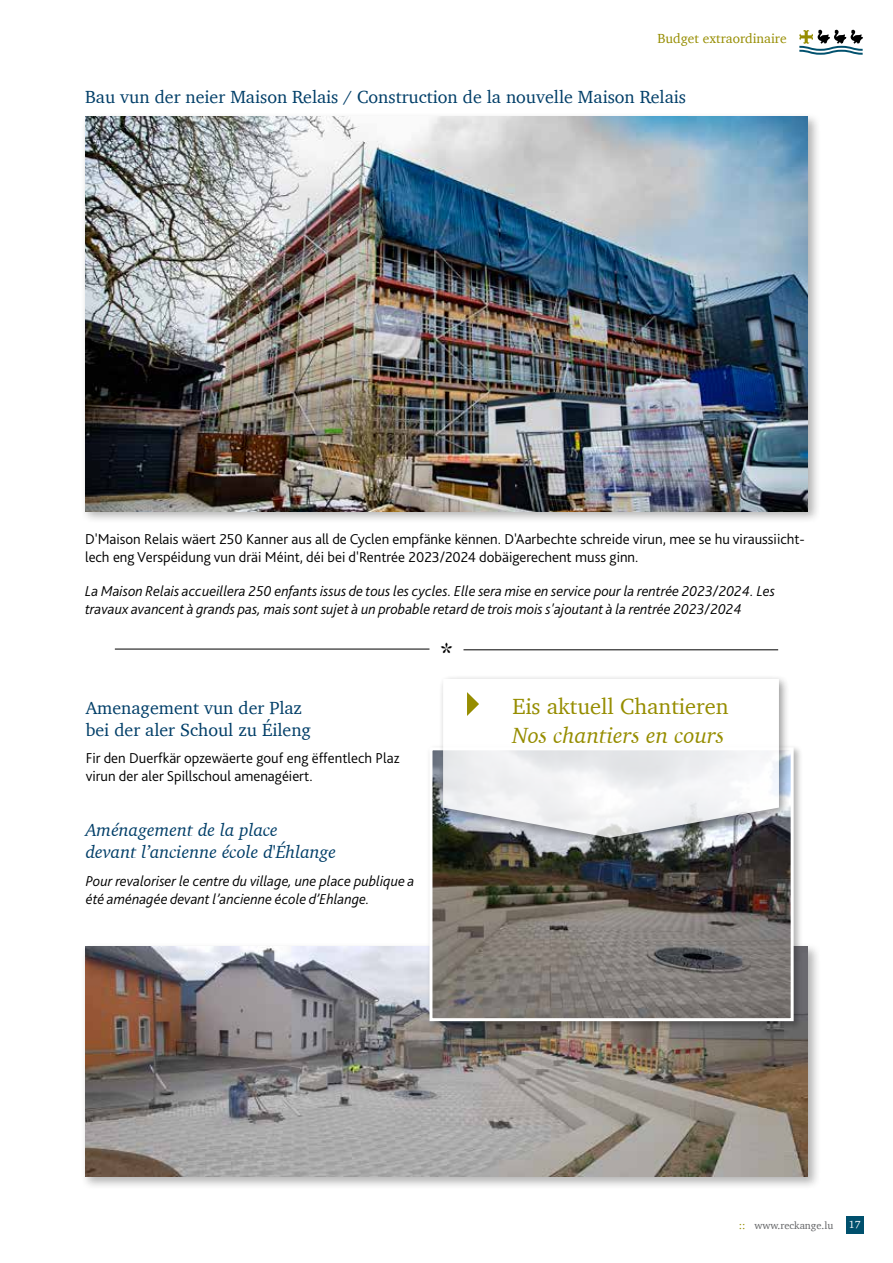
<style>
.page{position:relative;width:893px;height:1263px;background:#fff}
.page>*{position:absolute;margin:0;border:0;box-sizing:border-box;transform-origin:0 0}
.t1{font:28.5px "Charter";color:#000}
.t2{font:22.5px "Charter";color:#968d00}
.t3{font:italic 22.5px "Charter";color:#968d00}
.t4{font:18px/21.6px "Charter";color:#003e68}
.t5{font:italic 18px/21.6px "Charter";color:#003e68}
.t6{font:italic 300 15px/18px "Bliss";color:#000}
.t7{font:300 15px/18px "Bliss";color:#000}
.t8{font:13.5px "Charter";color:#968d00}
.t9{font:10.5px "Charter";color:#636466}
.t10{font:10.5px "Charter";color:#fff}
.s1{color:#968d00}
</style>
<div class="page">
<svg style="left:799px;top:30px;width:64px;height:25px"></svg>
<div style="left:846px;top:1216px;width:17px;height:17px;background:#00506d"></div>
<div style="left:81px;top:942px;width:740px;height:248px;background:#000;opacity:.3"></div>
<img style="left:85px;top:946px;width:723px;height:230px">
<div style="left:81px;top:113px;width:740px;height:411px;background:#000;opacity:.3"></div>
<img style="left:85px;top:117px;width:723px;height:394px">
<div style="left:427px;top:744px;width:376px;height:286px;background:#000;opacity:.3"></div>
<img style="left:433px;top:751px;width:357px;height:266px">
<div style="left:429px;top:747px;width:365px;height:274px;border:3px solid #fff"></div>
<hr style="left:115px;top:649px;width:314px;height:1px;background:#000">
<hr style="left:463px;top:649px;width:315px;height:1px;background:#000">
<div style="left:438px;top:674px;width:352px;height:175px;background:#000;opacity:.5"></div>
<svg style="left:443px;top:679px;width:336px;height:159px"></svg>
<svg style="left:467px;top:692px;width:12px;height:24px"></svg>
<p class="t8" style="left:657px;top:27px;width:131px">Budget extraordinaire</p>
<p class="t4" style="left:85px;top:85px;width:602px">Bau vun der neier Maison Relais / Construction de la nouvelle Maison Relais</p>
<p class="t7" style="left:85px;top:530px;width:721px">D'Maison Relais wäert 250 Kanner aus all de Cyclen empfänke kënnen. D'Aarbechte schreide virun, mee se hu viraussiicht&shy;lech eng Verspéidung vun dräi Méint, déi bei d'Rentrée 2023/2024 dobäigerechent muss ginn.</p>
<p class="t6" style="left:85px;top:582px;width:691px">La Maison Relais accueillera 250 enfants issus de tous les cycles. Elle sera mise en service pour la rentrée 2023/2024. Les travaux avancent à grands pas, mais sont sujet à un probable retard de trois mois s'ajoutant à la rentrée 2023/2024</p>
<p class="t4" style="left:86px;top:697px;width:227px">Amenagement vun der Plaz bei der aler Schoul zu Éileng</p>
<p class="t7" style="left:86px;top:749px;width:315px">Fir den Duerfkär opzewäerte gouf eng ëffentlech Plaz virun der aler Spillschoul amenagéiert.</p>
<p class="t5" style="left:86px;top:819px;width:252px">Aménagement de la place<br>devant l’ancienne école d'Éhlange</p>
<p class="t6" style="left:86px;top:871px;width:330px">Pour revaloriser le centre du village, une place publique a été aménagée devant l’ancienne école d’Ehlange.</p>
<h1 class="t1" style="left:439px;top:629px;width:16px">*</h1>
<h2 class="t2" style="left:512px;top:687px;width:218px">Eis aktuell Chantieren</h2>
<h2 class="t3" style="left:512px;top:716px;width:214px">Nos chantiers en cours</h2>
<p class="t9" style="left:739px;top:1216px;width:96px"><span class="s1">::</span> www.reckange.lu</p>
<p class="t10" style="left:849px;top:1215px;width:13px">17</p>
</div>
